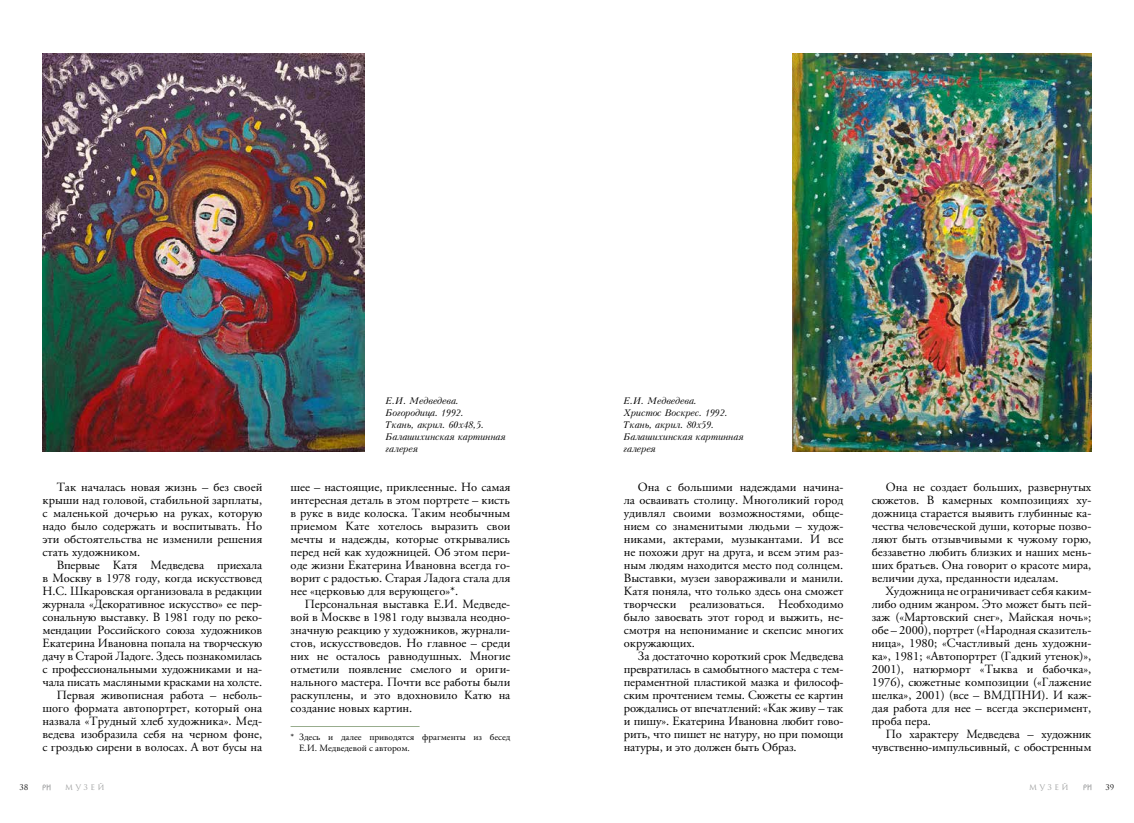
<style>
.page{position:relative;width:1134px;height:823px;background:#fff}
.page>*{position:absolute;margin:0;border:0;box-sizing:border-box;transform-origin:0 0}
.t1{font:12.5px/13px "APC Garamond";letter-spacing:-.01em;color:#000;text-align:justify}
.t2{font:9.5px/11px "APC Garamond";color:#000}
.t3{font:italic 9px/12px "Kudryashev";letter-spacing:-.02em;color:#000}
.t4{font:7.5px "Romul";letter-spacing:.33em;color:#9c9d9d}
.t5{font:7.5px "Romul";color:#000}
</style>
<div class="page">
<svg style="left:43px;top:784px;width:8px;height:5px"></svg>
<svg style="left:1083px;top:784px;width:8px;height:5px"></svg>
<img style="left:42px;top:53px;width:323px;height:398px">
<img style="left:792px;top:53px;width:300px;height:398px">
<hr style="left:291px;top:725px;width:129px;height:1px;background:#98ad8d">
<p class="t1" style="left:43px;top:480px;width:221px;text-indent:14px">Так началась новая жизнь – без своей крыши над головой, стабильной зарплаты, с маленькой дочерью на руках, которую надо было содержать и воспитывать. Но эти обстоятельства не изменили решения стать художником.</p>
<p class="t1" style="left:43px;top:558px;width:221px;text-align:right">Впервые Катя Медведева приехала<br>в Москву в 1978 году, когда искусствовед Н.С. Шкаровская организовала в редакции журнала «Декоративное искусство» ее пер&shy;сональную выставку. В 1981 году по реко&shy;мендации Российского союза художников Екатерина Ивановна попала на творческую дачу в Старой Ладоге. Здесь познакомилась с профессиональными художниками и на&shy;чала писать масляными красками на холсте.<br>Первая живописная работа – неболь&shy;шого формата автопортрет, который она назвала «Трудный хлеб художника». Мед&shy;ведева изобразила себя на черном фоне, с гроздью сирени в волосах. А вот бусы на</p>
<p class="t3" style="left:386px;top:394px;width:122px">Е.И. Медведева.<br>Богородица. 1992.<br>Ткань, акрил. 60х48,5.<br>Балашихинская картинная галерея</p>
<p class="t3" style="left:623px;top:394px;width:122px">Е.И. Медведева.<br>Христос Воскрес. 1992.<br>Ткань, акрил. 80х59.<br>Балашихинская картинная галерея</p>
<p class="t1" style="left:291px;top:480px;width:221px">шее – настоящие, приклеенные. Но самая интересная деталь в этом портрете – кисть в руке в виде колоска. Таким необычным приемом Кате хотелось выразить свои мечты и надежды, которые открывались перед ней как художницей. Об этом пери&shy;оде жизни Екатерина Ивановна всегда го&shy;ворит с радостью. Старая Ладога стала для нее «церковью для верующего»*.</p>
<p class="t1" style="left:291px;top:597px;width:221px;text-indent:14px">Персональная выставка Е.И. Медведе&shy;вой в Москве в 1981 году вызвала неодно&shy;значную реакцию у художников, журнали&shy;стов, искусствоведов. Но главное – среди них не осталось равнодушных. Многие отметили появление смелого и ориги&shy;нального мастера. Почти все работы были раскуплены, и это вдохновило Катю на создание новых картин.</p>
<p class="t2" style="left:299px;top:730px;width:213px;text-indent:-9px">* Здесь и далее приводятся фрагменты из бесед<br>Е.И. Медведевой с автором.</p>
<p class="t1" style="left:624px;top:480px;width:221px;text-indent:14px">Она с большими надеждами начина&shy;ла осваивать столицу. Многоликий город удивлял своими возможностями, обще&shy;нием со знаменитыми людьми – худож&shy;никами, актерами, музыкантами. И все не похожи друг на друга, и всем этим раз&shy;ным людям находится место под солнцем.<br>Выставки, музеи завораживали и манили.<br>Катя поняла, что только здесь она сможет творчески реализоваться. Необходимо было завоевать этот город и выжить, не&shy;смотря на непонимание и скепсис многих окружающих.</p>
<p class="t1" style="left:624px;top:649px;width:221px;text-indent:14px">За достаточно короткий срок Медведева превратилась в самобытного мастера с тем&shy;пераментной пластикой мазка и философ&shy;ским прочтением темы. Сюжеты ее картин рождались от впечатлений: «Как живу – так и пишу». Екатерина Ивановна любит гово&shy;рить, что пишет не натуру, но при помощи натуры, и это должен быть Образ.</p>
<p class="t1" style="left:872px;top:480px;width:221px;text-indent:14px">Она не создает больших, развернутых сюжетов. В камерных композициях ху&shy;дожница старается выявить глубинные ка&shy;чества человеческой души, которые позво&shy;ляют быть отзывчивыми к чужому горю, беззаветно любить близких и наших мень&shy;ших братьев. Она говорит о красоте мира, величии духа, преданности идеалам.</p>
<p class="t1" style="left:872px;top:584px;width:221px;text-indent:14px">Художница не ограничивает себя каким&shy;либо одним жанром. Это может быть пей&shy;заж («Мартовский снег», Майская ночь»; обе – 2000), портрет («Народная сказитель&shy;ница», 1980; «Счастливый день художни&shy;ка», 1981; «Автопортрет (Гадкий утенок)», 2001), натюрморт «Тыква и бабочка», 1976), сюжетные композиции («Глажение шелка», 2001) (все – ВМДПНИ). И каж&shy;дая работа для нее – всегда эксперимент, проба пера.</p>
<p class="t1" style="left:872px;top:727px;width:221px;text-align:right">По характеру Медведева – художник чувственно-импульсивный, с обостренным</p>
<p class="t5" style="left:19px;top:782px;width:11px">38</p>
<p class="t4" style="left:65px;top:782px;width:41px">музей</p>
<p class="t4" style="left:1029px;top:782px;width:41px">музей</p>
<p class="t5" style="left:1105px;top:782px;width:10px">39</p>
</div>
